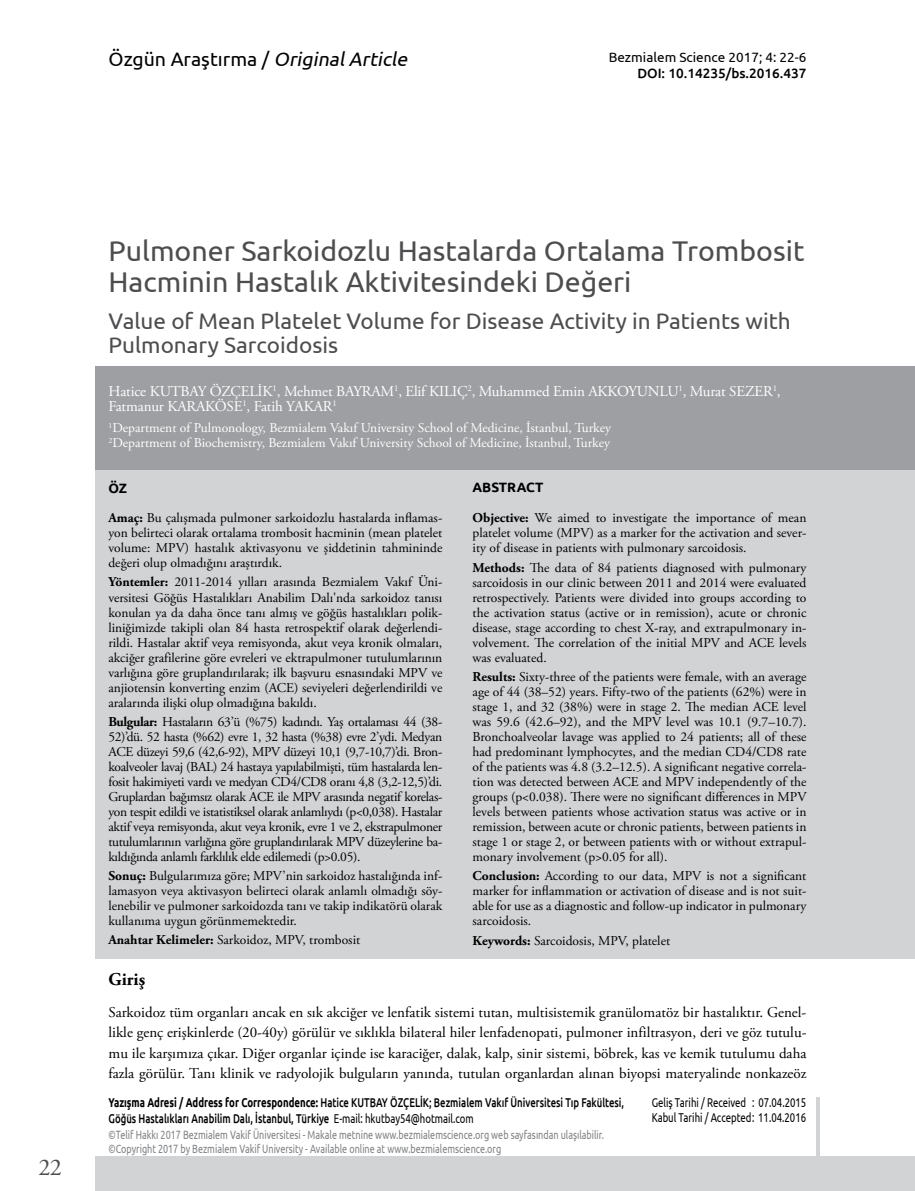
<style>
.page{position:relative;width:915px;height:1191px;background:#fff}
.page>*{position:absolute;margin:0;border:0;box-sizing:border-box;transform-origin:0 0}
.t1{font:28.5px/31.5px "Ubuntu";color:#4d4d4f}
.t2{font:24px "Adobe Garamond Pro";color:#4d4d4f}
.t3{font:22.5px/24px "Ubuntu";color:#4d4d4f}
.t4{font:19.5px "Ubuntu";color:#000}
.t5{font:700 18px "Adobe Garamond Pro";color:#000}
.t6{font:15px/20.1px "Adobe Garamond Pro";color:#000;text-align:justify}
.t7{font:15px/15px "Adobe Garamond Pro";letter-spacing:-.01em;color:#fff}
.t8{font:13.5px/15px "Adobe Garamond Pro";color:#000;text-align:justify}
.t9{font:13.5px/15px "Adobe Garamond Pro";color:#fff}
.t10{font:13.5px "Ubuntu";color:#000}
.t11{font:500 13.5px "Ubuntu";color:#000}
.t12{font:700 13.5px "Ubuntu";color:#000}
.t13{font:500 12.75px/15.3px "Ubuntu";color:#000;scale:.75 1}
.t14{font:12.75px/14.5px "Ubuntu";color:#000;scale:.75 1}
.t15{font:12px/13.5px "Ubuntu";color:#808285;scale:.75 1}
.s1{font-style:italic}
.s2{font-weight:700}
.s3{font-weight:400}
</style>
<div class="page">
<div style="left:96px;top:1157px;width:818px;height:34px;background:#d1d3d4"></div>
<svg style="left:815px;top:1097px;width:4px;height:60px"></svg>
<div style="left:96px;top:448px;width:818px;height:510px;background:#d1d3d4"></div>
<div style="left:96px;top:366px;width:818px;height:103px;background:#9d9fa2"></div>
<h3 class="t4" style="left:108px;top:47px;width:304px">Ö zg ü n A ra ş t ı r m a / <span class="s1">OriginalArticle</span></h3>
<p class="t10" style="left:608px;top:49px;width:199px">Bezmialem Science 2017; 4: 22-6</p>
<p class="t11" style="left:637px;top:65px;width:170px">DOI: 10.14235/bs.2016.437</p>
<h2 class="t2" style="left:38px;top:1152px;width:25px">22</h2>
<h1 class="t1" style="left:108px;top:234px;width:697px">Pulmoner Sarkoidozlu Hastalarda Ortalama Trombosit<br>Hacminin Hastalık Aktivitesindeki Değeri</h1>
<h3 class="t3" style="left:108px;top:308px;width:683px">Value of Mean Platelet Volume for Disease Activity in Patients with<br>Pulmonary Sarcoidosis</h3>
<p class="t7" style="left:108px;top:384px;width:673px">Hatice KUTBAY ÖZÇELİK<sup>1</sup>, Mehmet BAYRAM<sup>1</sup>, Elif KILIÇ<sup>2</sup>, Muhammed Emin AKKOYUNLU<sup>1</sup>, Murat SEZER<sup>1</sup>,<br>Fatmanur KARAKÖSE<sup>1</sup>, Fatih YAKAR<sup>1</sup></p>
<p class="t9" style="left:108px;top:421px;width:504px"><sup>1</sup>Department of Pulmonology, Bezmialem Vakıf University School of Medicine, İstanbul, Turkey<br><sup>2</sup>Department of Biochemistry, Bezmialem Vakıf University School of Medicine, İstanbul, Turkey</p>
<p class="t12" style="left:108px;top:479px;width:20px">ÖZ</p>
<p class="t8" style="left:108px;top:511px;width:335px"><span class="s2">Amaç:</span> Bu çalışmada pulmoner sarkoidozlu hastalarda inflamas&shy;yon belirteci olarak ortalama trombosit hacminin (mean platelet volume: MPV) hastalık aktivasyonu ve şiddetinin tahmininde değeri olup olmadığını araştırdık.</p>
<p class="t8" style="left:108px;top:575px;width:335px"><span class="s2">Yöntemler:</span> 2011-2014 yılları arasında Bezmialem Vakıf Üni&shy;versitesi Göğüs Hastalıkları Anabilim Dalı'nda sarkoidoz tanısı konulan ya da daha önce tanı almış ve göğüs hastalıkları polik&shy;liniğimizde takipli olan 84 hasta retrospektif olarak değerlendi&shy;rildi. Hastalar aktif veya remisyonda, akut veya kronik olmaları, akciğer grafilerine göre evreleri ve ektrapulmoner tutulumlarının varlığına göre gruplandırılarak; ilk başvuru esnasındaki MPV ve anjiotensin konverting enzim (ACE) seviyeleri değerlendirildi ve aralarında ilişki olup olmadığına bakıldı.</p>
<p class="t8" style="left:108px;top:714px;width:335px"><span class="s2">Bulgular:</span> Hastaların 63’ü (%75) kadındı. Yaş ortalaması 44 (38- 52)’dü. 52 hasta (%62) evre 1, 32 hasta (%38) evre 2’ydi. Medyan ACE düzeyi 59,6 (42,6-92), MPV düzeyi 10,1 (9,7-10,7)’di. Bron&shy;koalveoler lavaj (BAL) 24 hastaya yapılabilmişti, tüm hastalarda len&shy;fosit hakimiyeti vardı ve medyan CD4/CD8 oranı 4,8 (3,2-12,5)’di.<br>Gruplardan bağımsız olarak ACE ile MPV arasında negatif korelas&shy;yon tespit edildi ve istatistiksel olarak anlamlıydı (p&lt;0,038). Hastalar aktif veya remisyonda, akut veya kronik, evre 1 ve 2, ekstrapulmoner tutulumlarının varlığına göre gruplandırılarak MPV düzeylerine ba&shy;kıldığında anlamlı farklılık elde edilemedi (p&gt;0.05).</p>
<p class="t8" style="left:108px;top:868px;width:335px"><span class="s2">Sonuç:</span> Bulgularımıza göre; MPV’nin sarkoidoz hastalığında inf&shy;lamasyon veya aktivasyon belirteci olarak anlamlı olmadığı söy&shy;lenebilir ve pulmoner sarkoidozda tanı ve takip indikatörü olarak kullanıma uygun görünmemektedir.</p>
<p class="t8" style="left:108px;top:933px;width:253px"><span class="s2">Anahtar Kelimeler:</span> Sarkoidoz, MPV, trombosit</p>
<p class="t12" style="left:472px;top:479px;width:72px">ABSTRACT</p>
<p class="t8" style="left:472px;top:511px;width:335px"><span class="s2">Objective:</span> We aimed to investigate the importance of mean platelet volume (MPV) as a marker for the activation and sever&shy;ity of disease in patients with pulmonary sarcoidosis.</p>
<p class="t8" style="left:472px;top:560px;width:335px"><span class="s2">Methods:</span> The data of 84 patients diagnosed with pulmonary sarcoidosis in our clinic between 2011 and 2014 were evaluated retrospectively. Patients were divided into groups according to the activation status (active or in remission), acute or chronic disease, stage according to chest X-ray, and extrapulmonary in&shy;volvement. The correlation of the initial MPV and ACE levels was evaluated.</p>
<p class="t8" style="left:472px;top:669px;width:335px"><span class="s2">Results:</span> Sixty-three of the patients were female, with an average age of 44 (38–52) years. Fifty-two of the patients (62%) were in stage 1, and 32 (38%) were in stage 2. The median ACE level was 59.6 (42.6–92), and the MPV level was 10.1 (9.7–10.7).<br>Bronchoalveolar lavage was applied to 24 patients; all of these had predominant lymphocytes, and the median CD4/CD8 rate of the patients was 4.8 (3.2–12.5). A significant negative correla&shy;tion was detected between ACE and MPV independently of the groups (p&lt;0.038). There were no significant differences in MPV levels between patients whose activation status was active or in remission, between acute or chronic patients, between patients in stage 1 or stage 2, or between patients with or without extrapul&shy;monary involvement (p&gt;0.05 for all).</p>
<p class="t8" style="left:472px;top:869px;width:335px"><span class="s2">Conclusion:</span> According to our data, MPV is not a significant marker for inflammation or activation of disease and is not suit&shy;able for use as a diagnostic and follow-up indicator in pulmonary sarcoidosis.</p>
<p class="t8" style="left:472px;top:933px;width:199px"><span class="s2">Keywords:</span> Sarcoidosis, MPV, platelet</p>
<h3 class="t5" style="left:108px;top:968px;width:38px">Giriş</h3>
<p class="t6" style="left:108px;top:1003px;width:699px">Sarkoidoz tüm organları ancak en sık akciğer ve lenfatik sistemi tutan, multisistemik granülomatöz bir hastalıktır. Genel&shy;likle genç erişkinlerde (20-40y) görülür ve sıklıkla bilateral hiler lenfadenopati, pulmoner infiltrasyon, deri ve göz tutulu&shy;mu ile karşımıza çıkar. Diğer organlar içinde ise karaciğer, dalak, kalp, sinir sistemi, böbrek, kas ve kemik tutulumu daha fazla görülür. Tanı klinik ve radyolojik bulguların yanında, tutulan organlardan alınan biyopsi materyalinde nonkazeöz</p>
<p class="t13" style="left:108px;top:1094px;width:688px"><span class="s2">Yazışma Adresi / Address for Correspondence:</span> Hatice KUTBAY ÖZÇELİK; Bezmialem Vakıf Üniversitesi Tıp Fakültesi,<br>Göğüs Hastalıkları Anabilim Dalı, İstanbul, Türkiye <span class="s3">E-mail: hkutbay54@hotmail.com</span></p>
<p class="t15" style="left:108px;top:1127px;width:662px">©Telif Hakkı 2017 Bezmialem Vakif Üniversitesi - Makale metnine www.bezmialemscience.org web sayfasından ulaşılabilir. ©Copyright 2017 by Bezmialem Vakif University - Available online at www.bezmialemscience.org</p>
<p class="t14" style="left:651px;top:1095px;width:208px">Geliş Tarihi / Received : 07.04.2015<br>Kabul Tarihi / Accepted: 11.04.2016</p>
</div>
